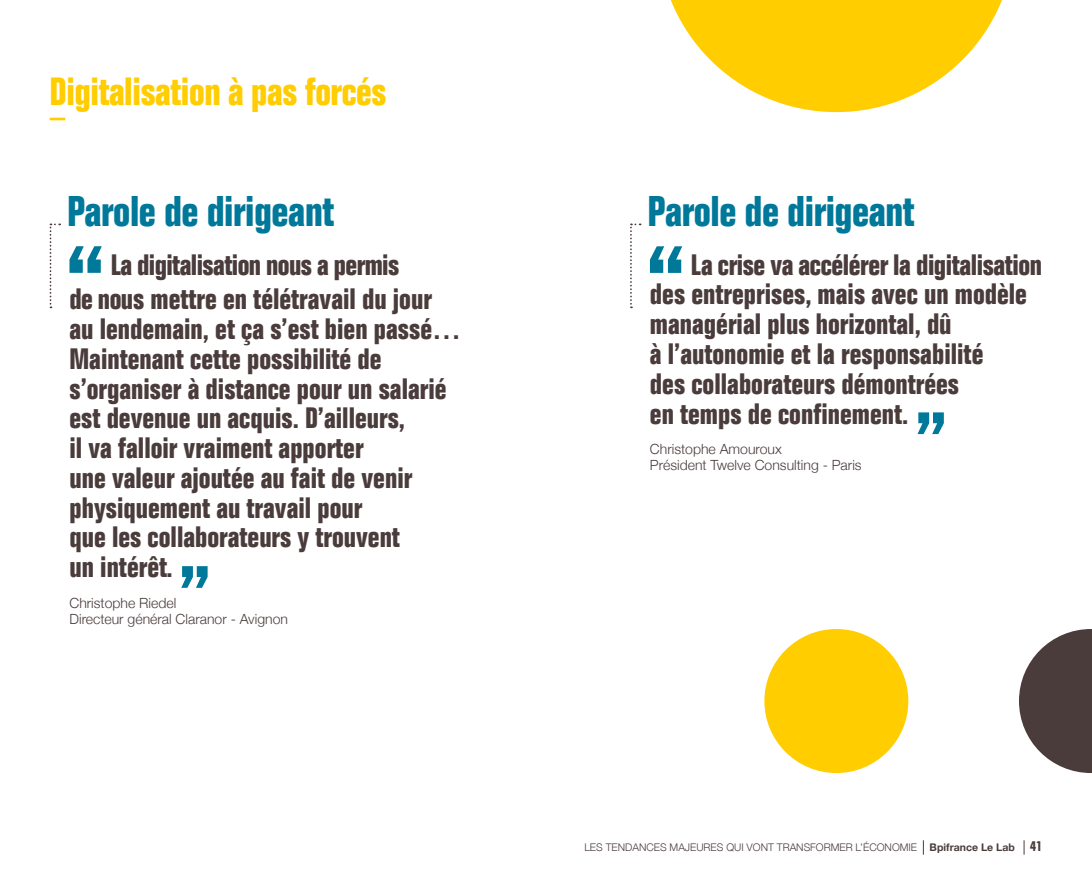
<style>
.page{position:relative;width:1092px;height:879px;background:#fff}
.page>*{position:absolute;margin:0;border:0;box-sizing:border-box;transform-origin:0 0}
.t1{font:700 condensed 42px "Folio";letter-spacing:-.01em;color:#00789a}
.t2{font:700 condensed 38.5px "Folio";letter-spacing:-.01em;color:#ffcd00}
.t3{font:700 condensed 28.88px/29.8px "Folio";color:#4b3c3c}
.t4{font:700 condensed 28.88px/34.6px "Folio";letter-spacing:-.02em;color:#4b3c3c;text-align:center}
.t5{font:300 14px/15.8px "Helvetica Neue";color:#4b3c3c}
.t6{font:300 10.5px "Helvetica Neue";color:#4b3c3c}
.s1{font-weight:700}
.s2{font-family:"Folio";font-weight:700;font-stretch:condensed;font-size:14px}
</style>
<div class="page">
<svg style="left:50px;top:118px;width:15px;height:2px"></svg>
<svg style="left:650px;top:246px;width:32px;height:27px"></svg>
<svg style="left:917px;top:412px;width:26px;height:22px"></svg>
<svg style="left:69px;top:246px;width:33px;height:27px"></svg>
<svg style="left:181px;top:566px;width:26px;height:21px"></svg>
<div style="left:764px;top:628px;width:144px;height:144px;background:#ffcd00;border-radius:50%"></div>
<svg style="left:1019px;top:629px;width:72px;height:143px"></svg>
<svg style="left:670px;top:0;width:332px;height:112px;fill:#ffcd00"></svg>
<svg style="left:50px;top:223px;width:10px;height:85px"></svg>
<svg style="left:630px;top:223px;width:10px;height:85px"></svg>
<svg style="left:922px;top:840px;width:1px;height:14px"></svg>
<svg style="left:1023px;top:840px;width:1px;height:14px"></svg>
<h2 class="t2" style="left:50px;top:70px;width:338px">Digitalisation à pas forcés</h2>
<h1 class="t1" style="left:67px;top:187px;width:268px">Parole de dirigeant</h1>
<h1 class="t1" style="left:647px;top:187px;width:268px">Parole de dirigeant</h1>
<p class="t4" style="left:69px;top:247px;width:364px">La digitalisation nous a permis<br>de nous mettre en télétravail du jour</p>
<p class="t3" style="left:69px;top:314px;width:393px">au lendemain, et ça s’est bien passé…<br>Maintenant cette possibilité de s’organiser à distance pour un salarié est devenue un acquis. D’ailleurs,<br>il va falloir vraiment apporter<br>une valeur ajoutée au fait de venir physiquement au travail pour<br>que les collaborateurs y trouvent<br>un intérêt.</p>
<p class="t5" style="left:69px;top:594px;width:220px">Christophe Riedel<br>Directeur général Claranor - Avignon</p>
<p class="t3" style="left:650px;top:250px;width:393px;text-indent:41px">La crise va accélérer la digitalisation des entreprises, mais avec un modèle managérial plus horizontal, dû<br>à l’autonomie et la responsabilité<br>des collaborateurs démontrées<br>en temps de confinement.</p>
<p class="t5" style="left:650px;top:440px;width:213px">Christophe Amouroux<br>Président Twelve Consulting - Paris</p>
<p class="t6" style="left:584px;top:838px;width:459px">LES TENDANCES MAJEURES QUI VONT TRANSFORMER L’ÉCONOMIE <span class="s1">Bpifrance Le Lab</span> <span class="s2">41</span></p>
</div>
